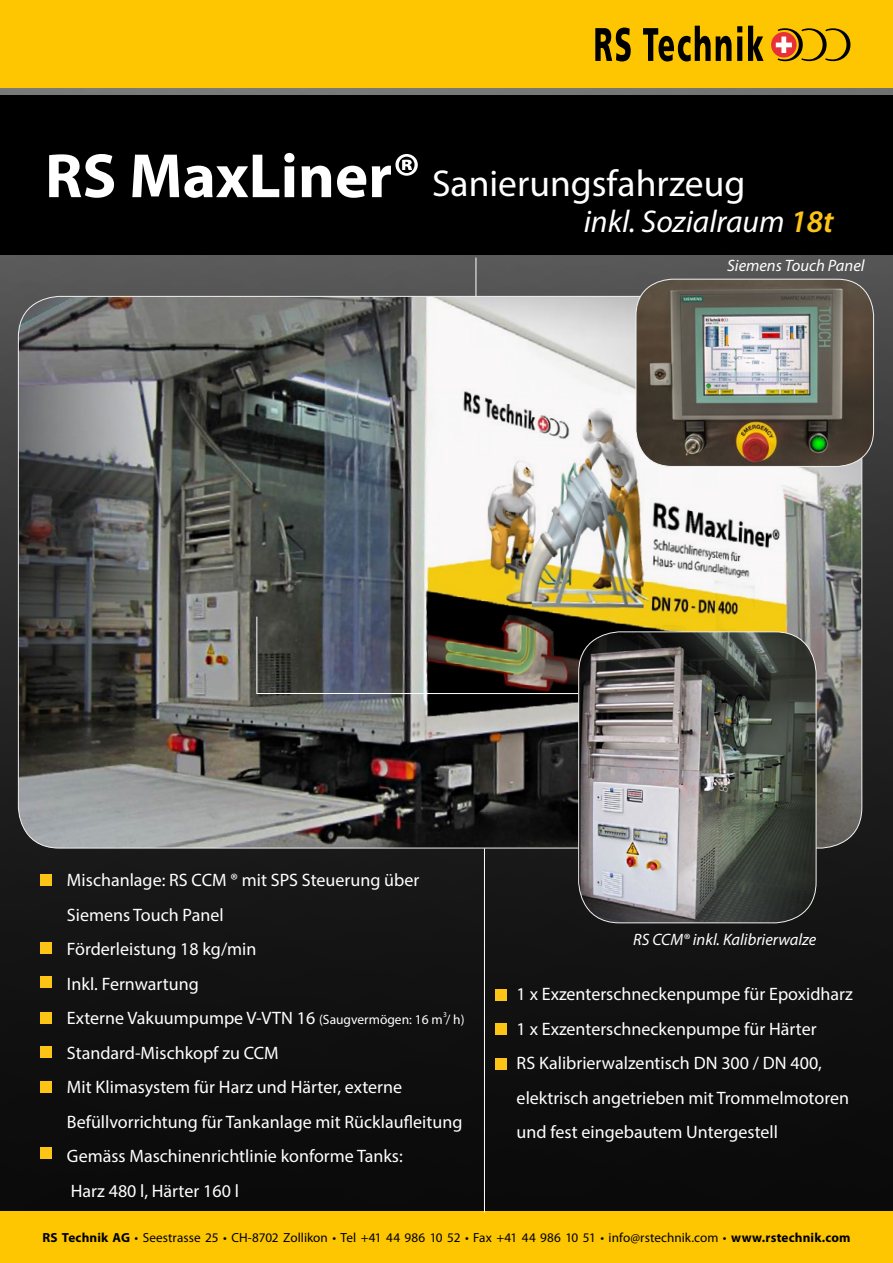
<style>
.page{position:relative;width:893px;height:1263px;background:#fff}
.page>*{position:absolute;margin:0;border:0;box-sizing:border-box;transform-origin:0 0}
.t1{font:37.5px "Myriad Pro";color:#fff}
.t2{font:italic 31.5px "Myriad Pro";color:#fff}
.t3{font:18px/34.5px "Myriad Pro";color:#fff}
.t4{font:italic 16.5px "Myriad Pro";color:#fff}
.t5{font:13.2px "Myriad Pro";color:#000}
.t6{font:7.5px "Myriad Pro";color:#fff}
.s1{font-weight:700;font-size:63px}
.s2{font-weight:600;color:#fcc416}
.s3{font-size:13.5px}
.s4{font-weight:700}
</style>
<div class="page">
<img style="left:0;top:87px;width:893px;height:1125px">
<img style="left:18px;top:296px;width:844px;height:552px">
<img style="left:636px;top:279px;width:238px;height:187px">
<div style="left:636px;top:279px;width:238px;height:188px;border:1px solid #f2f2f2;border-radius:36px"></div>
<img style="left:579px;top:632px;width:237px;height:291px">
<div style="left:578px;top:631px;width:238px;height:292px;border:1px solid #f2f2f2;border-radius:41px"></div>
<div style="left:40px;top:874px;width:12px;height:12px;background:#fcc416"></div>
<div style="left:495px;top:989px;width:12px;height:11px;background:#fcc416"></div>
<div style="left:495px;top:1023px;width:12px;height:12px;background:#fcc416"></div>
<div style="left:495px;top:1057px;width:12px;height:12px;background:#fcc416"></div>
<div style="left:40px;top:942px;width:12px;height:12px;background:#fcc416"></div>
<div style="left:40px;top:976px;width:12px;height:12px;background:#fcc416"></div>
<div style="left:40px;top:1046px;width:12px;height:12px;background:#fcc416"></div>
<div style="left:40px;top:1012px;width:12px;height:12px;background:#fcc416"></div>
<div style="left:40px;top:1081px;width:12px;height:12px;background:#fcc416"></div>
<div style="left:40px;top:1147px;width:12px;height:12px;background:#fcc416"></div>
<div style="left:0;top:0;width:893px;height:87px;background:#fdc600"></div>
<div style="left:0;top:96px;width:893px;height:159px;background:#000"></div>
<div style="left:0;top:1212px;width:893px;height:51px;background:#fdc600"></div>
<svg style="left:595px;top:26px;width:255px;height:35px"></svg>
<img style="left:256px;top:616px;width:323px;height:78px">
<hr style="left:476px;top:258px;width:1px;height:38px;background:#fff">
<hr style="left:484px;top:848px;width:1px;height:364px;background:#fff">
<h1 class="t1" style="left:45px;top:160px;width:702px"><span class="s1">RS MaxLiner®</span> Sanierungsfahrzeug</h1>
<h2 class="t2" style="left:584px;top:202px;width:251px">inkl. Sozialraum <span class="s2">18t</span></h2>
<p class="t4" style="left:727px;top:256px;width:139px">Siemens Touch Panel</p>
<p class="t3" style="left:67px;top:863px;width:399px">Mischanlage: RS CCM ® mit SPS Steuerung über Siemens Touch Panel<br>Förderleistung 18 kg/min<br>Inkl. Fernwartung<br>Externe Vakuumpumpe V-VTN 16 <span class="s3">(Saugvermögen: 16 m / h)<br></span>Standard-Mischkopf zu CCM<br>Mit Klimasystem für Harz und Härter, externe Befüllvorrichtung für Tankanlage mit Rücklaufleitung Gemäss Maschinenrichtlinie konforme Tanks:<br>Harz 480 l, Härter 160 l</p>
<p class="t6" style="left:443px;top:1009px;width:5px">3</p>
<p class="t4" style="left:633px;top:929px;width:185px">RS CCM® inkl. Kalibrierwalze</p>
<p class="t3" style="left:517px;top:976px;width:338px">1 x Exzenterschneckenpumpe für Epoxidharz 1 x Exzenterschneckenpumpe für Härter<br>RS Kalibrierwalzentisch DN 300 / DN 400, elektrisch angetrieben mit Trommelmotoren und fest eingebautem Untergestell</p>
<p class="t5" style="left:43px;top:1230px;width:809px"><span class="s4">RS Technik AG</span> • Seestrasse 25 • CH-8702 Zollikon • Tel +41 44 986 10 52 • Fax +41 44 986 10 51 • info@rstechnik.com • <span class="s4">www.rstechnik.com</span></p>
</div>
